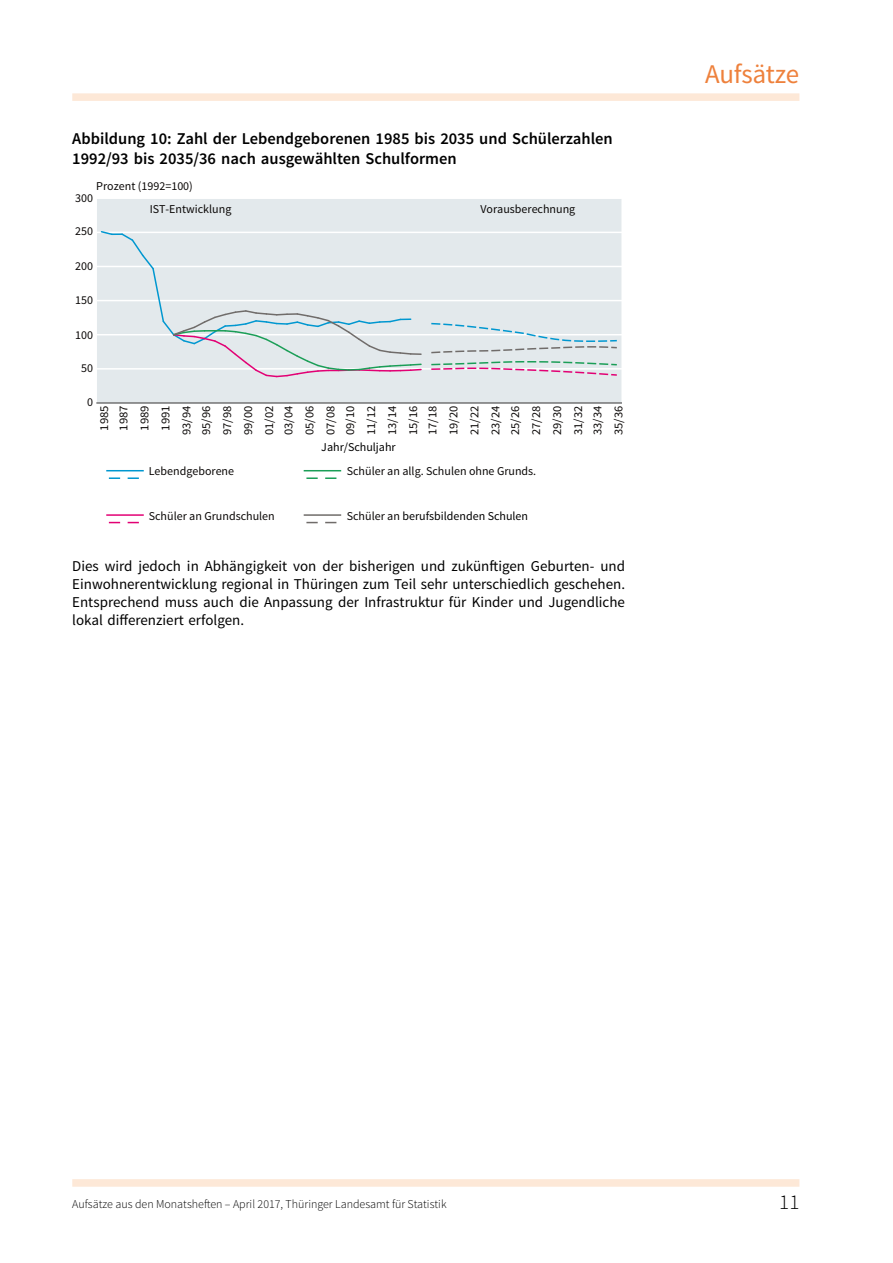
<style>
.page{position:relative;width:893px;height:1263px;background:#fff}
.page>*{position:absolute;margin:0;border:0;box-sizing:border-box;transform-origin:0 0}
.t1{font:27px "Source Sans Pro Regular 9";letter-spacing:-.01em;color:#ee813c}
.t2{font:300 21px "Source Sans Pro";color:#000}
.t3{font:600 16.5px/19.8px "Source Sans Pro";color:#000}
.t4{font:15px/18px "Source Sans Pro Regular 10";color:#000;text-align:justify}
.t5{font:12px "Source Sans Pro Regular 8";color:#0b0807}
.t6{font:12px/21px "Source Sans Pro Regular 8";color:#0b0807;text-align:justify;scale:1.04 1}
.t7{font:12px "Source Sans Pro Light 2";color:#000}
.t8{font:12px "Source Sans Pro Regular 8";color:#000}
.t9{font:12px/21px "Source Sans Pro Regular 8";color:#0b0807;scale:1.05 1}
.s1{color:#0b0807}
</style>
<div class="page">
<div style="left:72px;top:1179px;width:727px;height:8px;background:#fde8d7"></div>
<div style="left:72px;top:93px;width:727px;height:8px;background:#fde8d7"></div>
<hr style="left:106px;top:470px;width:38px;height:1px;background:#0097d0">
<hr style="left:106px;top:514px;width:38px;height:2px;background:#e20074">
<hr style="left:304px;top:470px;width:37px;height:1px;background:#1b9e57">
<hr style="left:304px;top:514px;width:37px;height:2px;background:#706c6a">
<svg style="left:109px;top:477px;width:30px;height:2px"></svg>
<svg style="left:109px;top:522px;width:30px;height:1px"></svg>
<svg style="left:306px;top:477px;width:31px;height:2px"></svg>
<svg style="left:306px;top:522px;width:31px;height:1px"></svg>
<div style="left:96px;top:198px;width:526px;height:205px;background:#e3e9ec"></div>
<hr style="left:96px;top:368px;width:526px;height:2px;background:#fff">
<hr style="left:96px;top:334px;width:526px;height:1px;background:#fff">
<hr style="left:96px;top:300px;width:526px;height:1px;background:#fff">
<hr style="left:96px;top:266px;width:526px;height:1px;background:#fff">
<hr style="left:96px;top:232px;width:526px;height:1px;background:#fff">
<hr style="left:96px;top:197px;width:526px;height:2px;background:#fff">
<svg style="left:100px;top:231px;width:323px;height:147px"></svg>
<svg style="left:430px;top:361px;width:188px;height:15px"></svg>
<svg style="left:430px;top:322px;width:188px;height:32px"></svg>
<hr style="left:96px;top:198px;width:1px;height:205px;background:#fff">
<hr style="left:96px;top:402px;width:526px;height:2px;background:#707172">
<p class="t3" style="left:72px;top:129px;width:542px">Abbildung 10: Zahl der Lebendgeborenen 1985 bis 2035 und Schülerzahlen<br>1992/93 bis 2035/36 nach ausgewählten Schulformen</p>
<p class="t5" style="left:96px;top:179px;width:98px">Prozent (1992=100)</p>
<p class="t5" style="left:75px;top:191px;width:19px">300</p>
<p class="t5" style="left:75px;top:224px;width:19px">250</p>
<p class="t5" style="left:75px;top:258px;width:19px">200</p>
<p class="t5" style="left:75px;top:293px;width:19px">150</p>
<p class="t5" style="left:75px;top:327px;width:19px">100</p>
<p class="t5" style="left:81px;top:360px;width:13px">50</p>
<p class="t5" style="left:150px;top:202px;width:83px">IST-Entwicklung</p>
<p class="t5" style="left:480px;top:202px;width:96px">Vorausberechnung</p>
<p class="t5" style="left:87px;top:395px;width:7px">0</p>
<p class="t9" style="left:94px;top:430px;width:26px;line-height:19.5px;rotate:-90deg">1985<br>1987</p>
<p class="t9" style="left:134px;top:435px;width:30px;text-align:center;rotate:-90deg">1989<br>1991<br>93/94</p>
<p class="t6" style="left:196px;top:435px;width:30px;rotate:-90deg">95/96<br>97/98<br>99/00<br>01/02</p>
<p class="t6" style="left:278px;top:435px;width:30px;rotate:-90deg">03/04<br>05/06<br>07/08</p>
<p class="t6" style="left:340px;top:435px;width:30px;rotate:-90deg">09/10<br>11/12<br>13/14<br>15/16</p>
<p class="t6" style="left:422px;top:435px;width:30px;rotate:-90deg">17/18<br>19/20<br>21/22<br>23/24</p>
<p class="t6" style="left:505px;top:435px;width:30px;rotate:-90deg">25/26<br>27/28<br>29/30<br>31/32</p>
<p class="t6" style="left:587px;top:435px;width:30px;rotate:-90deg">33/34<br>35/36</p>
<p class="t5" style="left:149px;top:464px;width:87px">Lebendgeborene</p>
<p class="t5" style="left:149px;top:509px;width:127px">Schüler an Grundschulen</p>
<p class="t8" style="left:321px;top:440px;width:76px">Jahr/Schuljahr</p>
<p class="t5" style="left:347px;top:464px;width:191px">Schüler an allg. Schulen ohne Grunds.</p>
<p class="t8" style="left:347px;top:509px;width:183px"><span class="s1">Schüler an</span> berufsbildenden Schulen</p>
<p class="t4" style="left:72px;top:557px;width:554px">Dies wird jedoch in Abhängigkeit von der bisherigen und zukünftigen Geburten- und Einwohnerentwicklung regional in Thüringen zum Teil sehr unterschiedlich geschehen.<br>Entsprechend muss auch die Anpassung der Infrastruktur für Kinder und Jugendliche lokal differenziert erfolgen.</p>
<h1 class="t1" style="left:705px;top:57px;width:95px">Aufsätze</h1>
<p class="t7" style="left:72px;top:1197px;width:376px">Aufsätze aus den Monatsheften – April 2017, Thüringer Landesamt für Statistik</p>
<h2 class="t2" style="left:779px;top:1189px;width:22px">11</h2>
</div>
